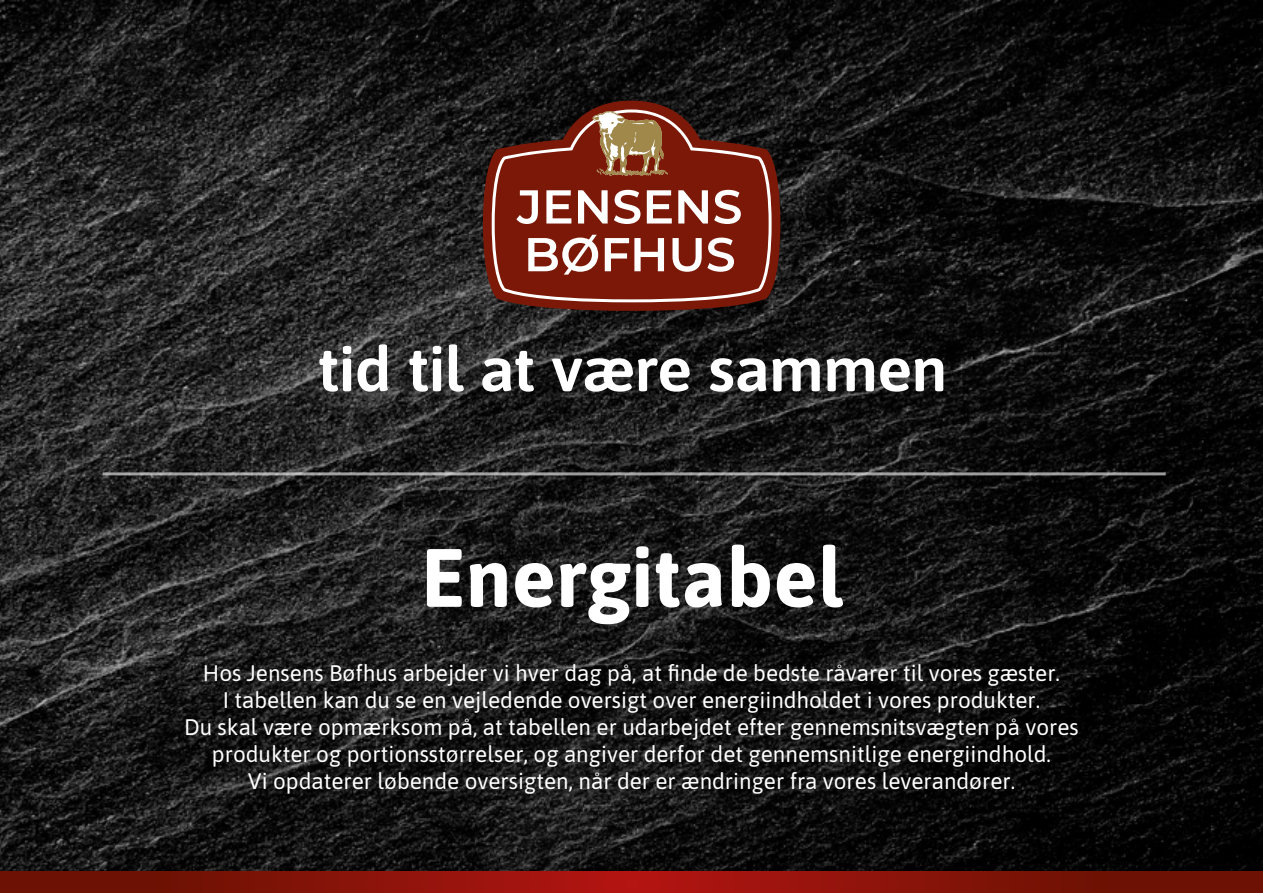
<style>
.page{position:relative;width:1263px;height:893px;background:#fff}
.page>*{position:absolute;margin:0;border:0;box-sizing:border-box;transform-origin:0 0}
.t1{font:700 82.5px "Asap";color:#fff}
.t2{font:600 62.25px "Asap";letter-spacing:-.02em;color:#fff;scale:1.05 1}
.t3{font:22.5px/27px "Asap";color:#fff;text-align:center}
</style>
<div class="page">
<img style="left:0;top:0;width:1263px;height:872px">
<svg style="left:483px;top:101px;width:297px;height:210px;background:#451a13"></svg>
<svg style="left:492px;top:110px;width:280px;height:192px;background:#874034"></svg>
<svg style="left:592px;top:111px;width:76px;height:65px;background:#a37452"></svg>
<hr style="left:103px;top:472px;width:1063px;height:3px;background:#fff">
<svg style="left:0;top:872px;width:1263px;height:21px;background:#871208"></svg>
<h2 class="t2" style="left:317px;top:325px;width:602px">tid til at være sammen</h2>
<h1 class="t1" style="left:421px;top:519px;width:423px">Energitabel</h1>
<p class="t3" style="left:184px;top:658px;width:896px">Hos Jensens Bøfhus arbejder vi hver dag på, at finde de bedste råvarer til vores gæster.<br>I tabellen kan du se en vejledende oversigt over energiindholdet i vores produkter.<br>Du skal være opmærksom på, at tabellen er udarbejdet efter gennemsnitsvægten på vores produkter og portionsstørrelser, og angiver derfor det gennemsnitlige energiindhold.<br>Vi opdaterer løbende oversigten, når der er ændringer fra vores leverandører.</p>
</div>
